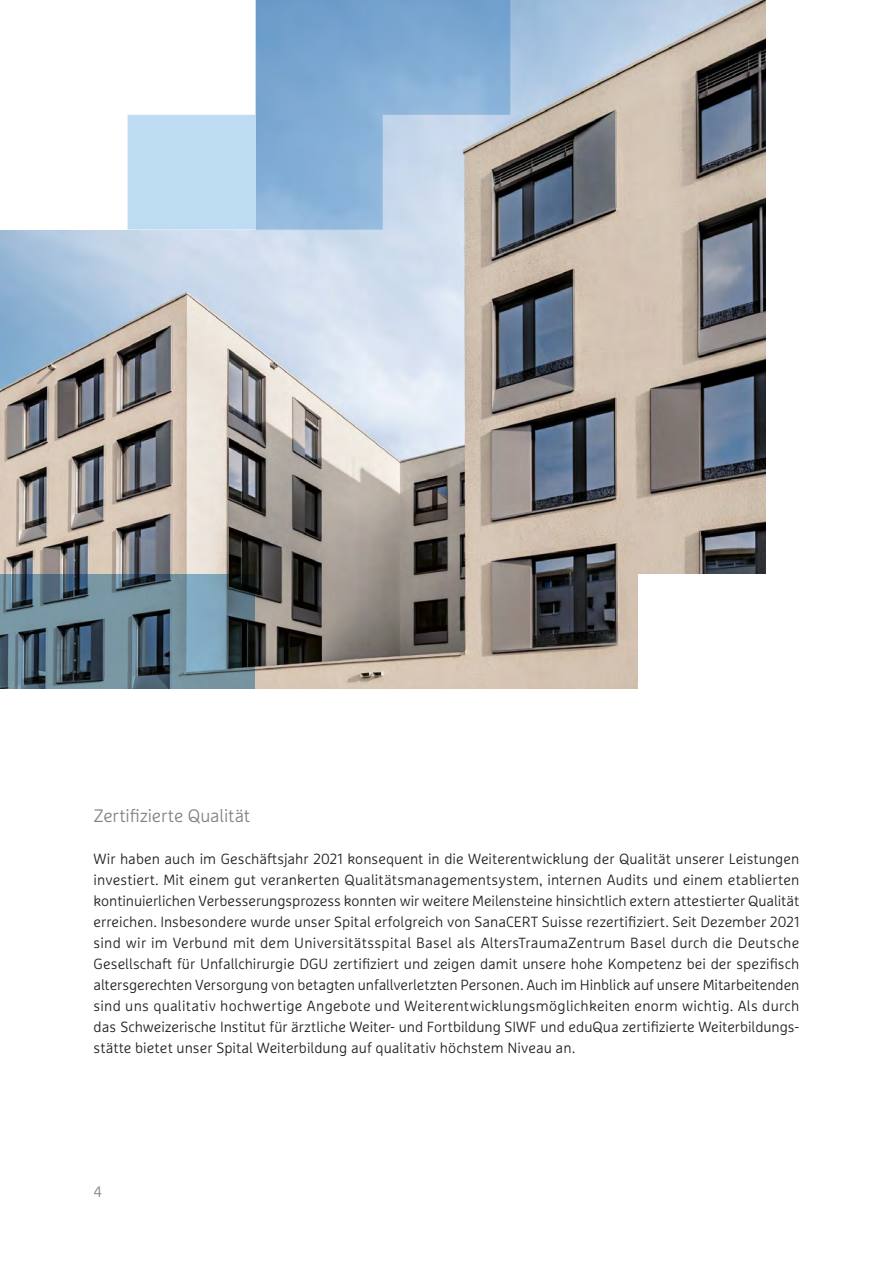
<style>
.page{position:relative;width:893px;height:1263px;background:#fff}
.page>*{position:absolute;margin:0;border:0;box-sizing:border-box;transform-origin:0 0}
.t1{font:300 18px "Marselis Pro";letter-spacing:-.01em;color:#808285}
.t2{font:300 15px "Marselis Pro";color:#808285}
.t3{font:300 14.7px/21px "Marselis Pro";letter-spacing:.005em;color:#231f20;text-align:justify}
</style>
<div class="page">
<img style="left:0;top:0;width:765px;height:689px">
<div style="left:0;top:0;width:255px;height:230px;background:#fff"></div>
<div style="left:638px;top:574px;width:161px;height:128px;background:#fff"></div>
<svg style="left:128px;top:0;width:382px;height:230px"></svg>
<svg style="left:0;top:574px;width:255px;height:115px"></svg>
<p class="t1" style="left:94px;top:804px;width:158px">Zertifizierte Qualität</p>
<p class="t3" style="left:94px;top:848px;width:707px">Wir haben auch im Geschäftsjahr 2021 konsequent in die Weiterentwicklung der Qualität unserer Leistungen investiert. Mit einem gut verankerten Qualitätsmanagementsystem, internen Audits und einem etablierten kontinuierlichen Verbesserungsprozess konnten wir weitere Meilensteine hinsichtlich extern attestierter Qualität erreichen. Insbesondere wurde unser Spital erfolgreich von SanaCERT Suisse rezertifiziert. Seit Dezember 2021 sind wir im Verbund mit dem Universitätsspital Basel als AltersTraumaZentrum Basel durch die Deutsche Gesellschaft für Unfallchirurgie DGU zertifiziert und zeigen damit unsere hohe Kompetenz bei der spezifisch altersgerechten Versorgung von betagten unfallverletzten Personen. Auch im Hinblick auf unsere Mitarbeitenden sind uns qualitativ hochwertige Angebote und Weiterentwicklungsmöglichkeiten enorm wichtig. Als durch das Schweizerische Institut für ärztliche Weiter- und Fortbildung SIWF und eduQua zertifizierte Weiterbildungs&shy;stätte bietet unser Spital Weiterbildung auf qualitativ höchstem Niveau an.</p>
<p class="t2" style="left:94px;top:1182px;width:10px">4</p>
</div>
